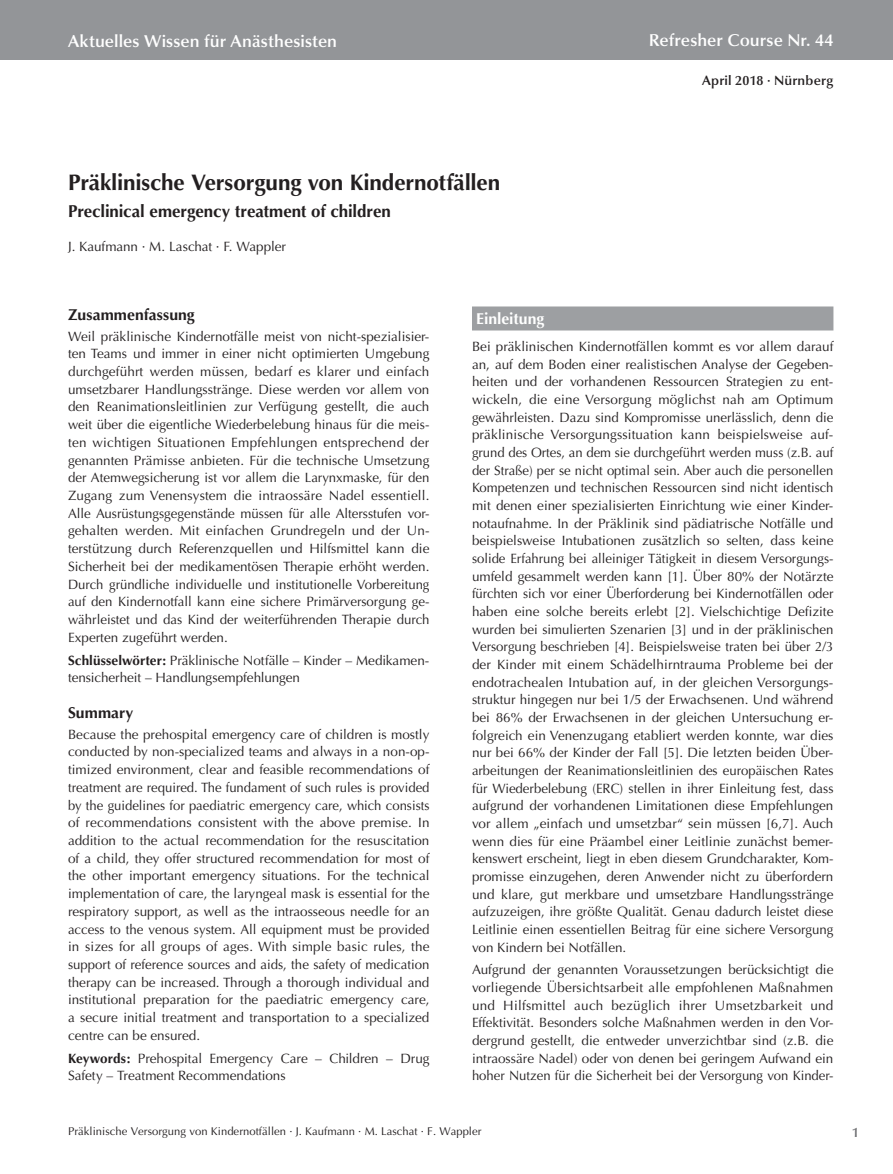
<style>
.page{position:relative;width:893px;height:1174px;background:#fff}
.page>*{position:absolute;margin:0;border:0;box-sizing:border-box;transform-origin:0 0}
.t1{font:700 22.5px "Optima";letter-spacing:-.005em;color:#231f20}
.t2{font:600 17.25px "Optima";letter-spacing:.005em;color:#fff}
.t3{font:700 17.25px "Optima";letter-spacing:-.005em;color:#231f20}
.t4{font:700 15.75px "Optima";letter-spacing:.005em;color:#231f20}
.t5{font:700 15.75px "Optima";letter-spacing:-.005em;color:#fff}
.t6{font:13.5px/17.7px "Optima";color:#231f20;text-align:justify}
.t7{font:600 13.5px "Optima";letter-spacing:.01em;color:#231f20}
.t8{font:600 13.5px "Optima";color:#6c6d70}
.t9{font:11.25px "Optima";letter-spacing:.005em;color:#231f20}
.s1{font-weight:700}
</style>
<div class="page">
<div style="left:0;top:0;width:893px;height:60px;background:#939598"></div>
<div style="left:472px;top:306px;width:361px;height:24px;background:#9d9fa2"></div>
<p class="t2" style="left:68px;top:31px;width:271px">Aktuelles Wissen für Anästhesisten</p>
<h1 class="t1" style="left:68px;top:169px;width:434px">Präklinische Versorgung von Kindernotfällen</h1>
<p class="t3" style="left:68px;top:201px;width:324px">Preclinical emergency treatment of children</p>
<p class="t6" style="left:68px;top:238px;width:219px">J. Kaufmann · M. Laschat · F. Wappler</p>
<p class="t2" style="left:649px;top:30px;width:186px">Refresher Course Nr. 44</p>
<p class="t7" style="left:702px;top:73px;width:133px">April 2018 · Nürnberg</p>
<p class="t4" style="left:68px;top:305px;width:128px">Zusammenfassung</p>
<p class="t6" style="left:68px;top:327px;width:363px">Weil präklinische Kindernotfälle meist von nicht-spezialisier&shy;ten Teams und immer in einer nicht optimierten Umgebung durchgeführt werden müssen, bedarf es klarer und einfach umsetzbarer Handlungsstränge. Diese werden vor allem von den Reanimationsleitlinien zur Verfügung gestellt, die auch weit über die eigentliche Wiederbelebung hinaus für die meis&shy;ten wichtigen Situationen Empfehlungen entsprechend der genannten Prämisse anbieten. Für die technische Umsetzung der Atemwegsicherung ist vor allem die Larynxmaske, für den Zugang zum Venensystem die intraossäre Nadel essentiell.<br>Alle Ausrüstungsgegenstände müssen für alle Altersstufen vor&shy;gehalten werden. Mit einfachen Grundregeln und der Un&shy;terstützung durch Referenzquellen und Hilfsmittel kann die Sicherheit bei der medikamentösen Therapie erhöht werden.<br>Durch gründliche individuelle und institutionelle Vorbereitung auf den Kindernotfall kann eine sichere Primärversorgung ge&shy;währleistet und das Kind der weiterführenden Therapie durch Experten zugeführt werden.</p>
<p class="t6" style="left:68px;top:651px;width:363px"><span class="s1">Schlüsselwörter:</span> Präklinische Notfälle – Kinder – Medikamen&shy;tensicherheit – Handlungsempfehlungen</p>
<p class="t4" style="left:68px;top:703px;width:67px">Summary</p>
<p class="t6" style="left:68px;top:725px;width:363px">Because the prehospital emergency care of children is mostly conducted by non-specialized teams and always in a non-op&shy;timized environment, clear and feasible recommendations of treatment are required. The fundament of such rules is provided by the guidelines for paediatric emergency care, which consists of recommendations consistent with the above premise. In addition to the actual recommendation for the resuscitation of a child, they offer structured recommendation for most of the other important emergency situations. For the technical implementation of care, the laryngeal mask is essential for the respiratory support, as well as the intraosseous needle for an access to the venous system. All equipment must be provided in sizes for all groups of ages. With simple basic rules, the support of reference sources and aids, the safety of medication therapy can be increased. Through a thorough individual and institutional preparation for the paediatric emergency care, a secure initial treatment and transportation to a specialized centre can be ensured.</p>
<p class="t6" style="left:68px;top:1049px;width:363px"><span class="s1">Keywords:</span> Prehospital Emergency Care – Children – Drug<br>Safety – Treatment Recommendations</p>
<p class="t5" style="left:476px;top:309px;width:70px">Einleitung</p>
<p class="t6" style="left:472px;top:338px;width:363px">Bei präklinischen Kindernotfällen kommt es vor allem darauf an, auf dem Boden einer realistischen Analyse der Gegeben&shy;heiten und der vorhandenen Ressourcen Strategien zu ent&shy;wickeln, die eine Versorgung möglichst nah am Optimum gewährleisten. Dazu sind Kompromisse unerlässlich, denn die präklinische Versorgungssituation kann beispielsweise auf&shy;grund des Ortes, an dem sie durchgeführt werden muss (z.B. auf der Straße) per se nicht optimal sein. Aber auch die personellen Kompetenzen und technischen Ressourcen sind nicht identisch mit denen einer spezialisierten Einrichtung wie einer Kinder&shy;notaufnahme. In der Präklinik sind pädiatrische Notfälle und beispielsweise Intubationen zusätzlich so selten, dass keine solide Erfahrung bei alleiniger Tätigkeit in diesem Versorgungs&shy;umfeld gesammelt werden kann [1]. Über 80% der Notärzte fürchten sich vor einer Überforderung bei Kindernotfällen oder haben eine solche bereits erlebt [2]. Vielschichtige Defizite wurden bei simulierten Szenarien [3] und in der präklinischen Versorgung beschrieben [4]. Beispielsweise traten bei über 2/3 der Kinder mit einem Schädelhirntrauma Probleme bei der endotrachealen Intubation auf, in der gleichen Versorgungs&shy;struktur hingegen nur bei 1/5 der Erwachsenen. Und während bei 86% der Erwachsenen in der gleichen Untersuchung er&shy;folgreich ein Venenzugang etabliert werden konnte, war dies nur bei 66% der Kinder der Fall [5]. Die letzten beiden Über&shy;arbeitungen der Reanimationsleitlinien des europäischen Rates für Wiederbelebung (ERC) stellen in ihrer Einleitung fest, dass aufgrund der vorhandenen Limitationen diese Empfehlungen vor allem „einfach und umsetzbar“ sein müssen [6,7]. Auch wenn dies für eine Präambel einer Leitlinie zunächst bemer&shy;kenswert erscheint, liegt in eben diesem Grundcharakter, Kom&shy;promisse einzugehen, deren Anwender nicht zu überfordern und klare, gut merkbare und umsetzbare Handlungsstränge aufzuzeigen, ihre größte Qualität. Genau dadurch leistet diese Leitlinie einen essentiellen Beitrag für eine sichere Versorgung von Kindern bei Notfällen.</p>
<p class="t6" style="left:472px;top:961px;width:363px">Aufgrund der genannten Voraussetzungen berücksichtigt die vorliegende Übersichtsarbeit alle empfohlenen Maßnahmen und Hilfsmittel auch bezüglich ihrer Umsetzbarkeit und Effektivität. Besonders solche Maßnahmen werden in den Vor&shy;dergrund gestellt, die entweder unverzichtbar sind (z.B. die intraossäre Nadel) oder von denen bei geringem Aufwand ein hoher Nutzen für die Sicherheit bei der Versorgung von Kinder-</p>
<p class="t9" style="left:68px;top:1125px;width:415px">Präklinische Versorgung von Kindernotfällen · J. Kaufmann · M. Laschat · F. Wappler</p>
<p class="t8" style="left:852px;top:1124px;width:9px">1</p>
</div>
